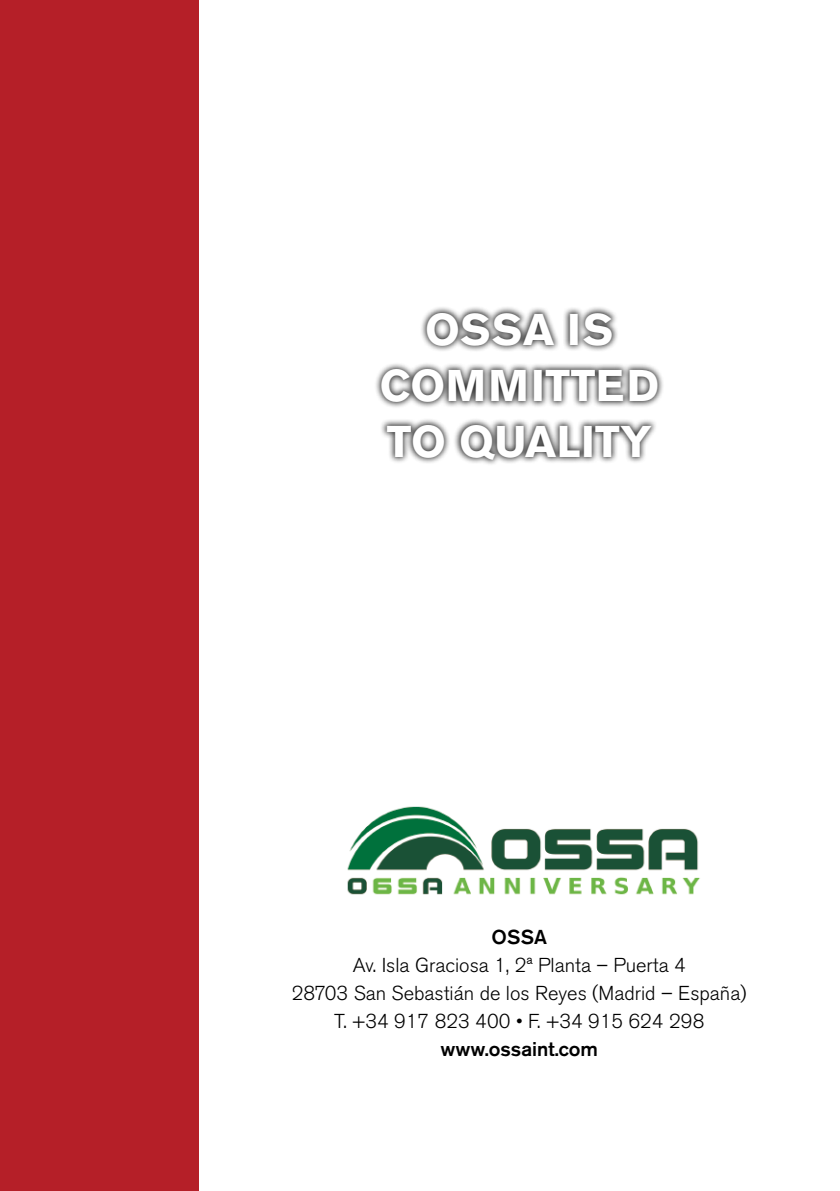
<style>
.page{position:relative;width:840px;height:1191px;background:#fff}
.page>*{position:absolute;margin:0;border:0;box-sizing:border-box;transform-origin:0 0}
.texto{font:700 44px/56px "Akzidenz Grotesk BE";letter-spacing:.01em;color:#fff;text-align:center}
.texto-2{font:300 20px "Akzidenz Grotesk BE";color:#000}
.texto-3{font:500 20px "Akzidenz Grotesk BE";color:#000}
</style>
<div class="page">
<div style="left:0;top:0;width:198px;height:1191px;background:#b51f28"></div>
<img style="left:347px;top:806px;width:353px;height:89px">
<div style="left:374px;top:306px;width:290px;height:161px;background:#000;opacity:.8"></div>
<p class="texto" style="left:379px;top:302px;width:280px">OSSA IS<br>COMMITTED<br>TO QUALITY</p>
<p class="texto-3" style="left:491px;top:925px;width:57px">OSSA</p>
<p class="texto-2" style="left:352px;top:954px;width:334px">Av. Isla Graciosa 1, 2ª Planta – Puerta 4</p>
<p class="texto-2" style="left:292px;top:982px;width:456px">28703 San Sebastián de los Reyes (Madrid – España)</p>
<p class="texto-2" style="left:334px;top:1010px;width:371px">T. +34 917 823 400 • F. +34 915 624 298</p>
<p class="texto-3" style="left:440px;top:1037px;width:159px">www.ossaint.com</p>
</div>
